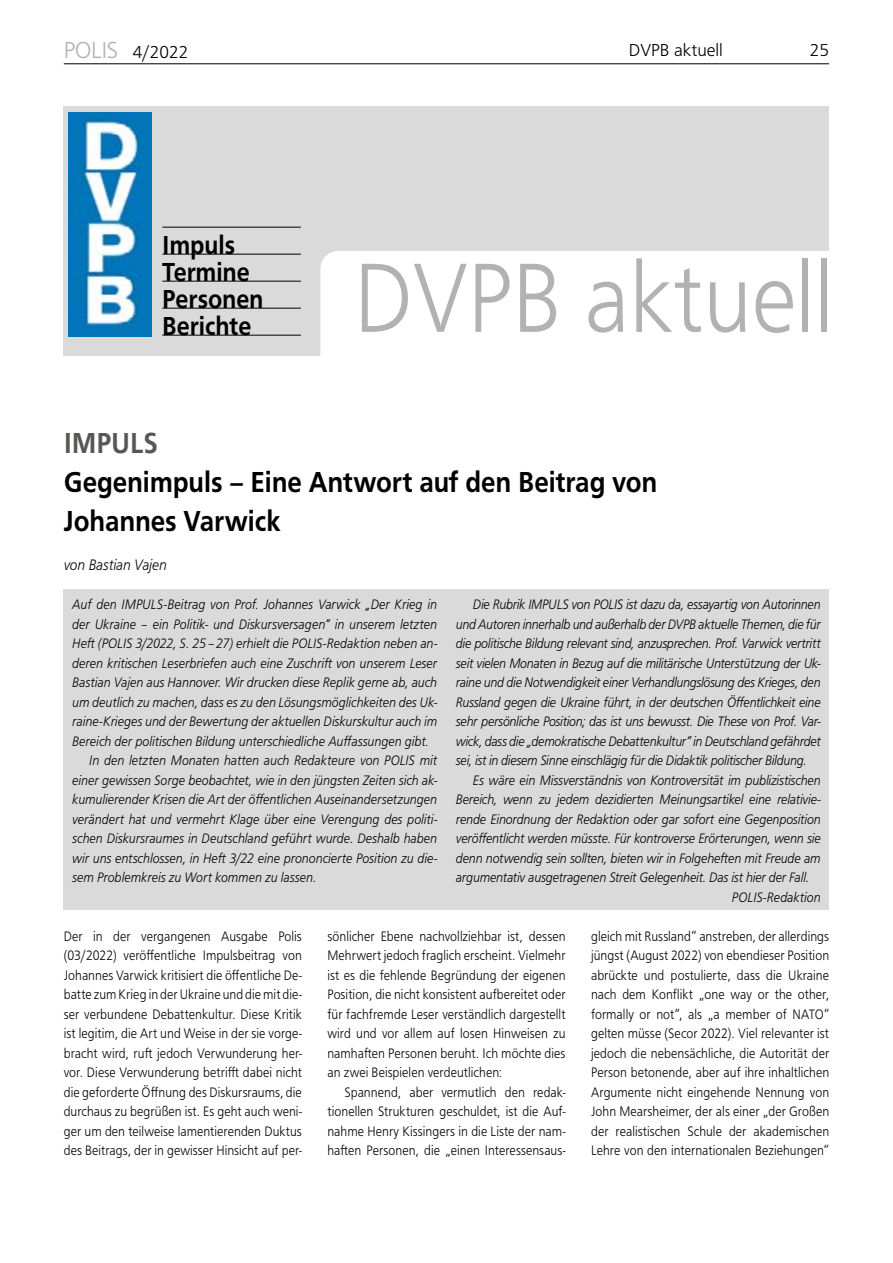
<style>
.page{position:relative;width:893px;height:1263px;background:#fff}
.page>*{position:absolute;margin:0;border:0;box-sizing:border-box;transform-origin:0 0}
.t1{font:300 102px "Front Page Pro";color:#b3b2b2;scale:.9 1}
.t2{font:500 30px/39px "Front Page Pro";letter-spacing:-.005em;color:#000;scale:.9 1}
.t3{font:500 30px "Front Page Pro";letter-spacing:-.005em;color:#575756;scale:.9 1}
.t4{font:500 27px/27px "Front Page Pro";letter-spacing:-.005em;color:#000;scale:.9 1}
.t5{font:300 18px "Front Page Pro";color:#000}
.t6{font:italic 300 15.75px "Front Page Pro";letter-spacing:-.005em;color:#000;scale:.9 1}
.t7{font:italic 300 14.25px "Front Page Pro";letter-spacing:-.01em;color:#000;scale:.9 1}
.t8{font:300 14.25px/19.5px "Front Page Pro";letter-spacing:.005em;color:#000;text-align:justify;scale:.9 1}
.s1{font-size:24px;color:#b3b2b2}
</style>
<div class="page">
<div style="left:64px;top:106px;width:765px;height:250px;background:#dadada"></div>
<img style="left:68px;top:113px;width:83px;height:223px">
<div style="left:320px;top:251px;width:532px;height:144px;background:#fff;border-radius:18px"></div>
<hr style="left:162px;top:227px;width:139px;height:1px;background:#000">
<hr style="left:162px;top:254px;width:139px;height:1px;background:#000">
<hr style="left:162px;top:281px;width:139px;height:1px;background:#000">
<hr style="left:162px;top:308px;width:139px;height:1px;background:#000">
<hr style="left:162px;top:335px;width:139px;height:1px;background:#000">
<hr style="left:64px;top:63px;width:765px;height:1px;background:#000">
<div style="left:64px;top:590px;width:765px;height:320px;background:#dadada"></div>
<p class="t5" style="left:64px;top:39px;width:126px"><span class="s1">POLIS</span> 4/2022</p>
<p class="t5" style="left:629px;top:37px;width:95px">DVPB aktuell</p>
<p class="t5" style="left:810px;top:37px;width:21px">25</p>
<h3 class="t4" style="left:162px;top:230px;width:114px">Impuls<br>Termine<br>Personen<br>Berichte</h3>
<h1 class="t1" style="left:354px;top:224px;width:534px">DVPB aktuell</h1>
<h2 class="t3" style="left:64px;top:421px;width:106px">IMPULS</h2>
<h2 class="t2" style="left:64px;top:460px;width:661px">Gegenimpuls – Eine Antwort auf den Beitrag von<br>Johannes Varwick</h2>
<p class="t6" style="left:64px;top:553px;width:116px">von Bastian Vajen</p>
<p class="t7" style="left:72px;top:594px;width:407px">Auf den IMPULS-Beitrag von Prof. Johannes Varwick „Der Krieg in</p>
<p class="t7" style="left:72px;top:613px;width:407px">der Ukraine – ein Politik- und Diskursversagen“ in unserem letzten</p>
<p class="t7" style="left:72px;top:633px;width:407px">Heft (POLIS 3/2022, S. 25–27) erhielt die POLIS-Redaktion neben an-</p>
<p class="t7" style="left:72px;top:652px;width:407px">deren kritischen Leserbriefen auch eine Zuschrift von unserem Leser</p>
<p class="t7" style="left:72px;top:672px;width:407px">Bastian Vajen aus Hannover. Wir drucken diese Replik gerne ab, auch</p>
<p class="t7" style="left:72px;top:691px;width:407px">um deutlich zu machen, dass es zu den Lösungsmöglichkeiten des Uk-</p>
<p class="t7" style="left:72px;top:711px;width:407px">raine-Krieges und der Bewertung der aktuellen Diskurskultur auch im</p>
<p class="t7" style="left:72px;top:730px;width:398px">Bereich der politischen Bildung unterschiedliche Auffassungen gibt.</p>
<p class="t7" style="left:89px;top:750px;width:388px">In den letzten Monaten hatten auch Redakteure von POLIS mit</p>
<p class="t7" style="left:72px;top:769px;width:407px">einer gewissen Sorge beobachtet, wie in den jüngsten Zeiten sich ak-</p>
<p class="t7" style="left:72px;top:789px;width:407px">kumulierender Krisen die Art der öffentlichen Auseinandersetzungen</p>
<p class="t7" style="left:72px;top:808px;width:407px">verändert hat und vermehrt Klage über eine Verengung des politi-</p>
<p class="t7" style="left:72px;top:828px;width:407px">schen Diskursraumes in Deutschland geführt wurde. Deshalb haben</p>
<p class="t7" style="left:72px;top:847px;width:407px">wir uns entschlossen, in Heft 3/22 eine prononcierte Position zu die-</p>
<p class="t7" style="left:72px;top:867px;width:273px">sem Problemkreis zu Wort kommen zu lassen.</p>
<p class="t7" style="left:473px;top:594px;width:388px">Die Rubrik IMPULS von POLIS ist dazu da, essayartig von Autorinnen</p>
<p class="t7" style="left:456px;top:613px;width:407px">und Autoren innerhalb und außerhalb der DVPB aktuelle Themen, die für</p>
<p class="t7" style="left:456px;top:633px;width:407px">die politische Bildung relevant sind, anzusprechen. Prof. Varwick vertritt</p>
<p class="t7" style="left:456px;top:652px;width:407px">seit vielen Monaten in Bezug auf die militärische Unterstützung der Uk-</p>
<p class="t7" style="left:456px;top:672px;width:407px">raine und die Notwendigkeit einer Verhandlungslösung des Krieges, den</p>
<p class="t7" style="left:456px;top:691px;width:407px">Russland gegen die Ukraine führt, in der deutschen Öffentlichkeit eine</p>
<p class="t7" style="left:456px;top:711px;width:407px">sehr persönliche Position; das ist uns bewusst. Die These von Prof. Var-</p>
<p class="t7" style="left:456px;top:730px;width:407px">wick, dass die „demokratische Debattenkultur“ in Deutschland gefährdet</p>
<p class="t7" style="left:456px;top:750px;width:391px">sei, ist in diesem Sinne einschlägig für die Didaktik politischer Bildung.</p>
<p class="t7" style="left:473px;top:769px;width:388px">Es wäre ein Missverständnis von Kontroversität im publizistischen</p>
<p class="t7" style="left:456px;top:789px;width:407px">Bereich, wenn zu jedem dezidierten Meinungsartikel eine relativie-</p>
<p class="t7" style="left:456px;top:808px;width:407px">rende Einordnung der Redaktion oder gar sofort eine Gegenposition</p>
<p class="t7" style="left:456px;top:828px;width:407px">veröffentlicht werden müsste. Für kontroverse Erörterungen, wenn sie</p>
<p class="t7" style="left:456px;top:847px;width:407px">denn notwendig sein sollten, bieten wir in Folgeheften mit Freude am</p>
<p class="t7" style="left:456px;top:867px;width:394px">argumentativ ausgetragenen Streit Gelegenheit. Das ist hier der Fall.</p>
<p class="t7" style="left:732px;top:886px;width:100px">POLIS-Redaktion</p>
<p class="t8" style="left:64px;top:925px;width:266px">Der in der vergangenen Ausgabe Polis (03/2022) veröffentliche Impulsbeitrag von Johannes Varwick kritisiert die öffentliche De&shy;batte zum Krieg in der Ukraine und die mit die&shy;ser verbundene Debattenkultur. Diese Kritik ist legitim, die Art und Weise in der sie vorge&shy;bracht wird, ruft jedoch Verwunderung her&shy;vor. Diese Verwunderung betrifft dabei nicht die geforderte Öffnung des Diskursraums, die durchaus zu begrüßen ist. Es geht auch weni&shy;ger um den teilweise lamentierenden Duktus des Beitrags, der in gewisser Hinsicht auf per-</p>
<p class="t8" style="left:327px;top:925px;width:266px">sönlicher Ebene nachvollziehbar ist, dessen Mehrwert jedoch fraglich erscheint. Vielmehr ist es die fehlende Begründung der eigenen Position, die nicht konsistent aufbereitet oder für fachfremde Leser verständlich dargestellt wird und vor allem auf losen Hinweisen zu namhaften Personen beruht. Ich möchte dies an zwei Beispielen verdeutlichen:</p>
<p class="t8" style="left:327px;top:1081px;width:266px;text-indent:17px">Spannend, aber vermutlich den redak&shy;tionellen Strukturen geschuldet, ist die Auf&shy;nahme Henry Kissingers in die Liste der nam&shy;haften Personen, die „einen Interessensaus-</p>
<p class="t8" style="left:591px;top:925px;width:266px">gleich mit Russland“ anstreben, der allerdings jüngst (August 2022) von ebendieser Position abrückte und postulierte, dass die Ukraine nach dem Konflikt „one way or the other, formally or not“, als „a member of NATO“ gelten müsse (Secor 2022). Viel relevanter ist jedoch die nebensächliche, die Autorität der Person betonende, aber auf ihre inhaltlichen Argumente nicht eingehende Nennung von John Mearsheimer, der als einer „der Großen der realistischen Schule der akademischen Lehre von den internationalen Beziehungen“</p>
</div>
